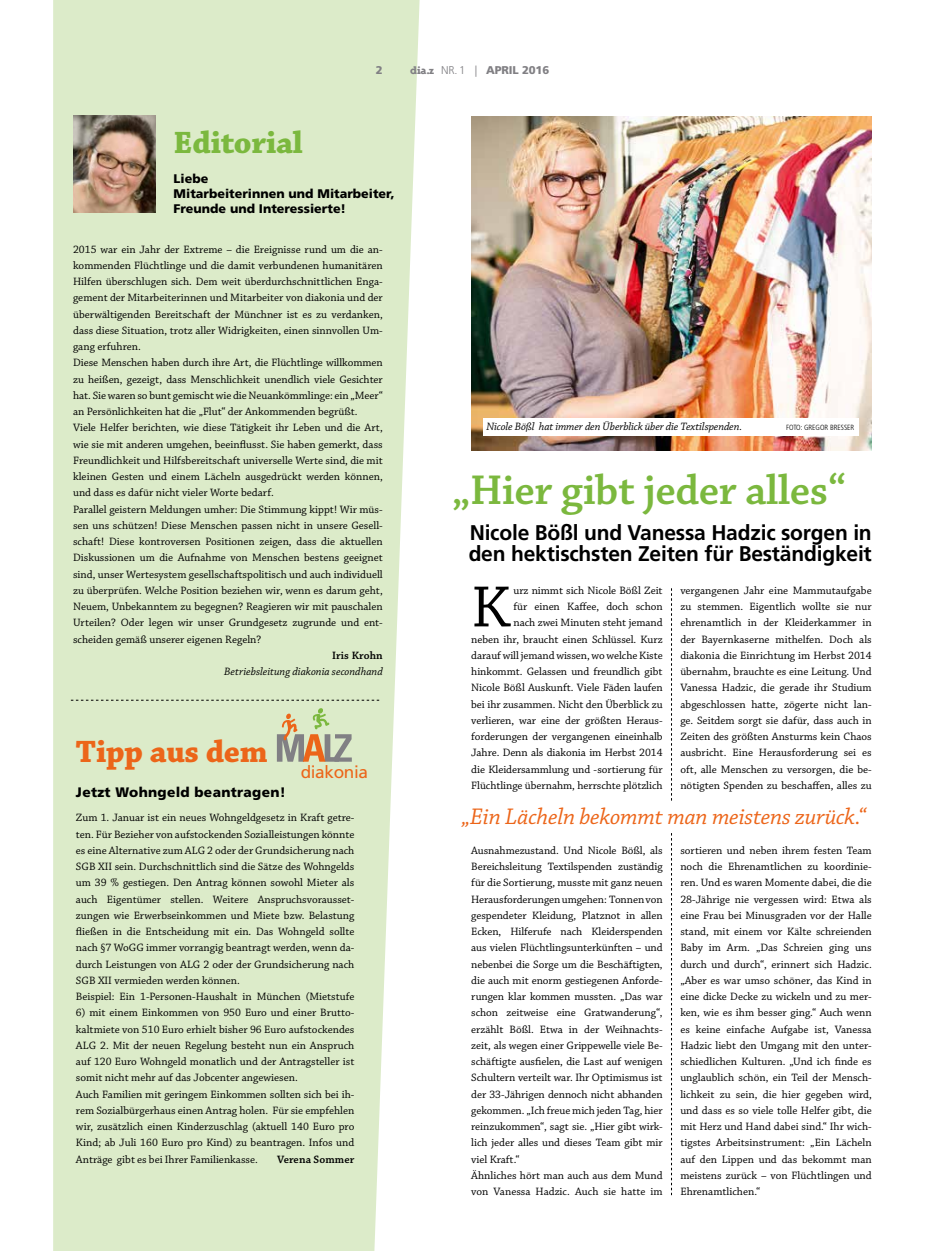
<style>
.page{position:relative;width:925px;height:1251px;background:#fff}
.page>*{position:absolute;margin:0;border:0;box-sizing:border-box;transform-origin:0 0}
.t1{font:61.25px "Chaparral Pro";color:#000}
.t2{font:600 43.75px "Chaparral Pro";letter-spacing:-.01em;color:#7bb83e}
.t3{font:700 32.5px "Chaparral Pro";letter-spacing:-.01em;color:#ec6519}
.t4{font:700 32.5px "Chaparral Pro";letter-spacing:-.01em;color:#7bb83e}
.t5{font:italic 23.75px "Chaparral Pro";letter-spacing:-.01em;color:#ec6519}
.t6{font:700 21.25px/21.2px "Frutiger LT Std";letter-spacing:-.01em;color:#000}
.t7{font:17.25px "Frutiger LT Std";letter-spacing:-.02em;color:#ec6519}
.t8{font:900 13.75px "Frutiger LT Std";letter-spacing:.02em;color:#000}
.t9{font:900 12.5px/15px "Frutiger LT Std";color:#000}
.t10{font:11.25px/16.2px "Chaparral Pro";color:#000}
.t11{font:italic 11.25px "Chaparral Pro";letter-spacing:-.005em;color:#000}
.t12{font:600 11.25px "Chaparral Pro";letter-spacing:.01em;color:#000}
.t13{font:900 11.25px "Frutiger LT Std";letter-spacing:-.01em;color:#818084}
.t14{font:300 condensed 7.5px "Frutiger LT Std";color:#000}
.s1{font-family:"Triplex Serif Extra Bold Oldstyle";font-weight:400}
.s2{font-weight:300}
</style>
<div class="page">
<svg style="left:671px;top:588px;width:1px;height:607px"></svg>
<img style="left:471px;top:117px;width:401px;height:333px">
<div style="left:53px;top:0;width:366px;height:1251px;background:#dcebc9"></div>
<img style="left:74px;top:116px;width:82px;height:97px">
<div style="left:462px;top:801px;width:418px;height:32px;background:#fff"></div>
<svg style="left:71px;top:700px;width:308px;height:1px"></svg>
<div style="left:483px;top:419px;width:375px;height:17px;background:#fff"></div>
<svg style="left:277px;top:708px;width:75px;height:54px;background:#c4c09f"></svg>
<p class="t13" style="left:376px;top:63px;width:8px">2</p>
<p class="t13" style="left:410px;top:63px;width:141px"><span class="s1">dia.z</span> <span class="s2">NR. 1 |</span> APRIL 2016</p>
<h3 class="t4" style="left:174px;top:123px;width:131px">Editorial</h3>
<p class="t9" style="left:174px;top:171px;width:222px">Liebe<br>Mitarbeiterinnen und Mitarbeiter,<br>Freunde und Interessierte!</p>
<p class="t10" style="left:73px;top:241px;width:311px">2015 war ein Jahr der Extreme – die Ereignisse rund um die an&shy;kommenden Flüchtlinge und die damit verbundenen humanitären Hilfen überschlugen sich. Dem weit überdurchschnittlichen Enga&shy;gement der Mitarbeiterinnen und Mitarbeiter von diakonia und der überwältigenden Bereitschaft der Münchner ist es zu verdanken, dass diese Situation, trotz aller Widrigkeiten, einen sinnvollen Um&shy;gang erfuhren.<br>Diese Menschen haben durch ihre Art, die Flüchtlinge willkommen zu heißen, gezeigt, dass Menschlichkeit unendlich viele Gesichter hat. Sie waren so bunt gemischt wie die Neuankömmlinge: ein „Meer“ an Persönlichkeiten hat die „Flut“ der Ankommenden begrüßt.<br>Viele Helfer berichten, wie diese Tätigkeit ihr Leben und die Art, wie sie mit anderen umgehen, beeinflusst. Sie haben gemerkt, dass Freundlichkeit und Hilfsbereitschaft universelle Werte sind, die mit kleinen Gesten und einem Lächeln ausgedrückt werden können, und dass es dafür nicht vieler Worte bedarf.<br>Parallel geistern Meldungen umher: Die Stimmung kippt! Wir müs&shy;sen uns schützen! Diese Menschen passen nicht in unsere Gesell&shy;schaft! Diese kontroversen Positionen zeigen, dass die aktuellen Diskussionen um die Aufnahme von Menschen bestens geeignet sind, unser Wertesystem gesellschaftspolitisch und auch individuell zu überprüfen. Welche Position beziehen wir, wenn es darum geht, Neuem, Unbekanntem zu begegnen? Reagieren wir mit pauschalen Urteilen? Oder legen wir unser Grundgesetz zugrunde und ent&shy;scheiden gemäß unserer eigenen Regeln?</p>
<p class="t12" style="left:332px;top:649px;width:52px">Iris Krohn</p>
<p class="t11" style="left:224px;top:665px;width:160px">Betriebsleitung diakonia secondhand</p>
<h3 class="t3" style="left:76px;top:733px;width:193px">Tipp aus dem</h3>
<p class="t8" style="left:76px;top:784px;width:211px">Jetzt Wohngeld beantragen!</p>
<p class="t10" style="left:76px;top:810px;width:280px">Zum 1. Januar ist ein neues Wohngeldgesetz in Kraft getre&shy;ten. Für Bezieher von aufstockenden Sozialleistungen könnte es eine Alternative zum ALG 2 oder der Grundsicherung nach SGB XII sein. Durchschnittlich sind die Sätze des Wohngelds um 39 % gestiegen. Den Antrag können sowohl Mieter als auch Eigentümer stellen. Weitere Anspruchsvorausset&shy;zungen wie Erwerbseinkommen und Miete bzw. Belastung fließen in die Entscheidung mit ein. Das Wohngeld sollte nach §7 WoGG immer vorrangig beantragt werden, wenn da&shy;durch Leistungen von ALG 2 oder der Grundsicherung nach SGB XII vermieden werden können.<br>Beispiel: Ein 1-Personen-Haushalt in München (Mietstufe</p>
<p class="t10" style="left:76px;top:1005px;width:280px">6) mit einem Einkommen von 950 Euro und einer Brutto&shy;kaltmiete von 510 Euro erhielt bisher 96 Euro aufstockendes ALG 2. Mit der neuen Regelung besteht nun ein Anspruch auf 120 Euro Wohngeld monatlich und der Antragsteller ist somit nicht mehr auf das Jobcenter angewiesen.<br>Auch Familien mit geringem Einkommen sollten sich bei ih&shy;rem Sozialbürgerhaus einen Antrag holen. Für sie empfehlen wir, zusätzlich einen Kinderzuschlag (aktuell 140 Euro pro Kind; ab Juli 160 Euro pro Kind) zu beantragen. Infos und Anträge gibt es bei Ihrer Familienkasse.</p>
<h3 class="t7" style="left:301px;top:762px;width:69px">diakonia</h3>
<p class="t12" style="left:277px;top:1153px;width:79px">Verena Sommer</p>
<p class="t11" style="left:486px;top:420px;width:257px">Nicole Bößl hat immer den Überblick über die Textilspenden.</p>
<p class="t14" style="left:786px;top:423px;width:70px">FOTO: GREGOR BRESSER</p>
<h2 class="t2" style="left:452px;top:466px;width:395px">„Hier gibt jeder alles“</h2>
<h3 class="t6" style="left:469px;top:522px;width:405px">Nicole Bößl und Vanessa Hadzic sorgen in den hektischsten Zeiten für Beständigkeit</h3>
<p class="t10" style="left:471px;top:583px;width:193px;text-align:right">urz nimmt sich Nicole Bößl Zeit<br>für einen Kaffee, doch schon<br>nach zwei Minuten steht jemand<br>neben ihr, braucht einen Schlüssel. Kurz darauf will jemand wissen, wo welche Kiste hinkommt. Gelassen und freundlich gibt Nicole Bößl Auskunft. Viele Fäden laufen bei ihr zusammen. Nicht den Überblick zu verlieren, war eine der größten Heraus&shy;forderungen der vergangenen eineinhalb Jahre. Denn als diakonia im Herbst 2014 die Kleidersammlung und -sortierung für Flüchtlinge übernahm, herrschte plötzlich</p>
<h1 class="t1" style="left:471px;top:573px;width:40px">K</h1>
<p class="t10" style="left:680px;top:583px;width:193px;text-align:justify">vergangenen Jahr eine Mammutaufgabe zu stemmen. Eigentlich wollte sie nur ehrenamtlich in der Kleiderkammer in der Bayernkaserne mithelfen. Doch als diakonia die Einrichtung im Herbst 2014 übernahm, brauchte es eine Leitung. Und Vanessa Hadzic, die gerade ihr Studium abgeschlossen hatte, zögerte nicht lan&shy;ge. Seitdem sorgt sie dafür, dass auch in Zeiten des größten Ansturms kein Chaos ausbricht. Eine Herausforderung sei es oft, alle Menschen zu versorgen, die be&shy;nötigten Spenden zu beschaffen, alles zu</p>
<h3 class="t5" style="left:462px;top:803px;width:406px">„Ein Lächeln bekommt man meistens zurück.“</h3>
<p class="t10" style="left:471px;top:843px;width:193px">Ausnahmezustand. Und Nicole Bößl, als Bereichsleitung Textilspenden zuständig für die Sortierung, musste mit ganz neuen Herausforderungen umgehen: Tonnen von gespendeter Kleidung, Platznot in allen Ecken, Hilferufe nach Kleiderspenden aus vielen Flüchtlingsunterkünften – und nebenbei die Sorge um die Beschäftigten, die auch mit enorm gestiegenen Anforde&shy;rungen klar kommen mussten. „Das war schon zeitweise eine Gratwanderung“, erzählt Bößl. Etwa in der Weihnachts&shy;zeit, als wegen einer Grippewelle viele Be&shy;schäftigte ausfielen, die Last auf wenigen Schultern verteilt war. Ihr Optimismus ist der 33-Jährigen dennoch nicht abhanden gekommen. „Ich freue mich jeden Tag, hier reinzukommen“, sagt sie. „Hier gibt wirk&shy;lich jeder alles und dieses Team gibt mir viel Kraft.“<br>Ähnliches hört man auch aus dem Mund von Vanessa Hadzic. Auch sie hatte im</p>
<p class="t10" style="left:680px;top:843px;width:193px;text-align:justify">sortieren und neben ihrem festen Team noch die Ehrenamtlichen zu koordinie&shy;ren. Und es waren Momente dabei, die die 28-Jährige nie vergessen wird: Etwa als eine Frau bei Minusgraden vor der Halle stand, mit einem vor Kälte schreienden Baby im Arm. „Das Schreien ging uns durch und durch“, erinnert sich Hadzic. „Aber es war umso schöner, das Kind in eine dicke Decke zu wickeln und zu mer&shy;ken, wie es ihm besser ging.“ Auch wenn es keine einfache Aufgabe ist, Vanessa Hadzic liebt den Umgang mit den unter&shy;schiedlichen Kulturen. „Und ich finde es unglaublich schön, ein Teil der Mensch&shy;lichkeit zu sein, die hier gegeben wird, und dass es so viele tolle Helfer gibt, die mit Herz und Hand dabei sind.“ Ihr wich&shy;tigstes Arbeitsinstrument: „Ein Lächeln auf den Lippen und das bekommt man meistens zurück – von Flüchtlingen und Ehrenamtlichen.“</p>
</div>
